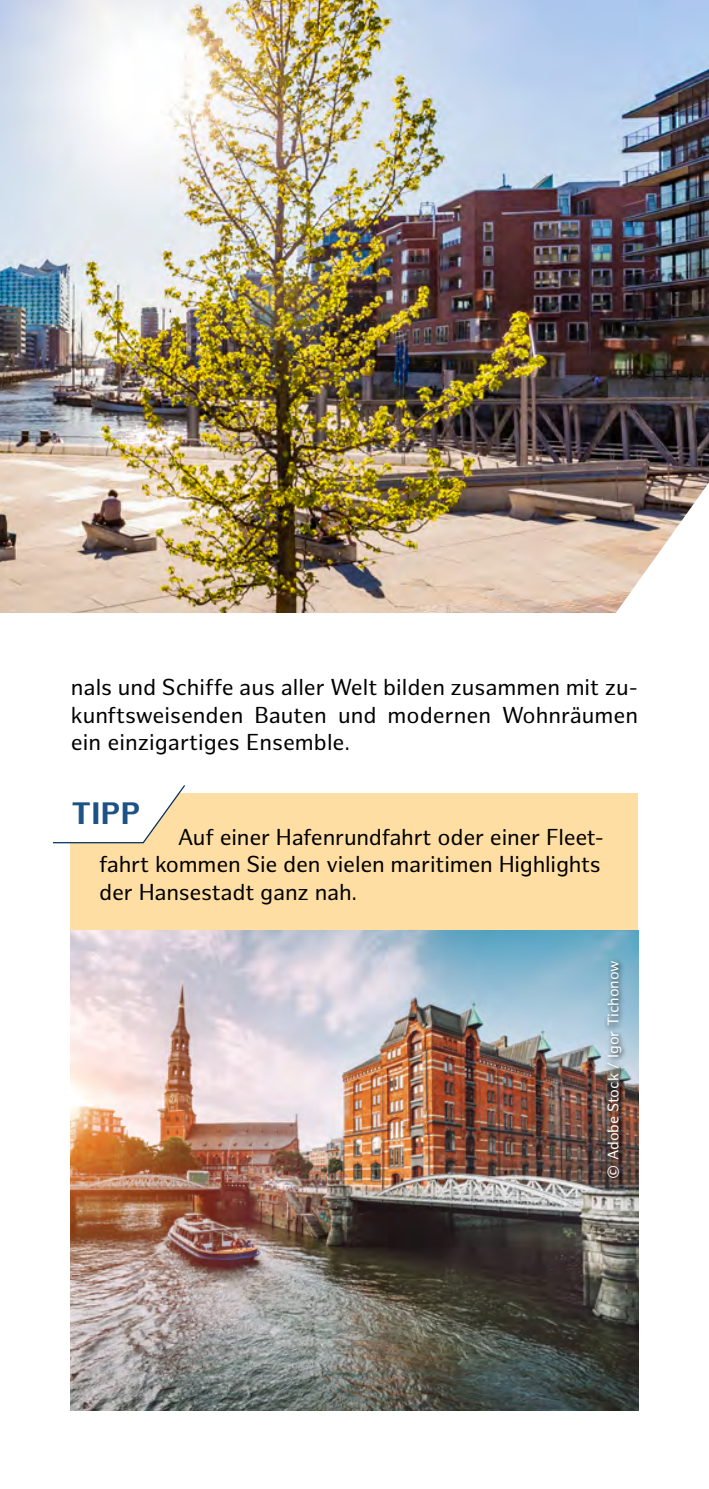
<style>
.page{position:relative;width:709px;height:1489px;background:#fff}
.page>*{position:absolute;margin:0;border:0;box-sizing:border-box;transform-origin:0 0}
.t1{font:700 30.25px "Hamburg Sans";color:#1d5286}
.t2{font:22.5px/27.5px "Hamburg Sans";letter-spacing:-.01em;color:#000;text-align:justify}
.t3{font:15px "Hamburg Sans";color:#fff}
</style>
<div class="page">
<img style="left:0;top:0;width:709px;height:612px">
<svg style="left:612px;top:482px;width:97px;height:131px"></svg>
<div style="left:71px;top:793px;width:567px;height:137px;background:#fedea2"></div>
<svg style="left:53px;top:785px;width:132px;height:58px"></svg>
<img style="left:71px;top:930px;width:567px;height:480px">
<div style="left:604px;top:956px;width:24px;height:228px;background:#000;opacity:.75"></div>
<p class="t2" style="left:71px;top:674px;width:568px">nals und Schiffe aus aller Welt bilden zusammen mit zu&shy;kunftsweisenden Bauten und modernen Wohnräumen ein einzigartiges Ensemble.</p>
<h1 class="t1" style="left:71px;top:796px;width:70px">TIPP</h1>
<p class="t2" style="left:99px;top:823px;width:506px;text-align:left;text-indent:78px">Auf einer Hafenrundfahrt oder einer Fleet&shy;fahrt kommen Sie den vielen maritimen Highlights der Hansestadt ganz nah.</p>
<p class="t3" style="left:604px;top:1178px;width:220px;rotate:-90deg">© Adobe Stock / Igor Tichonow</p>
</div>
